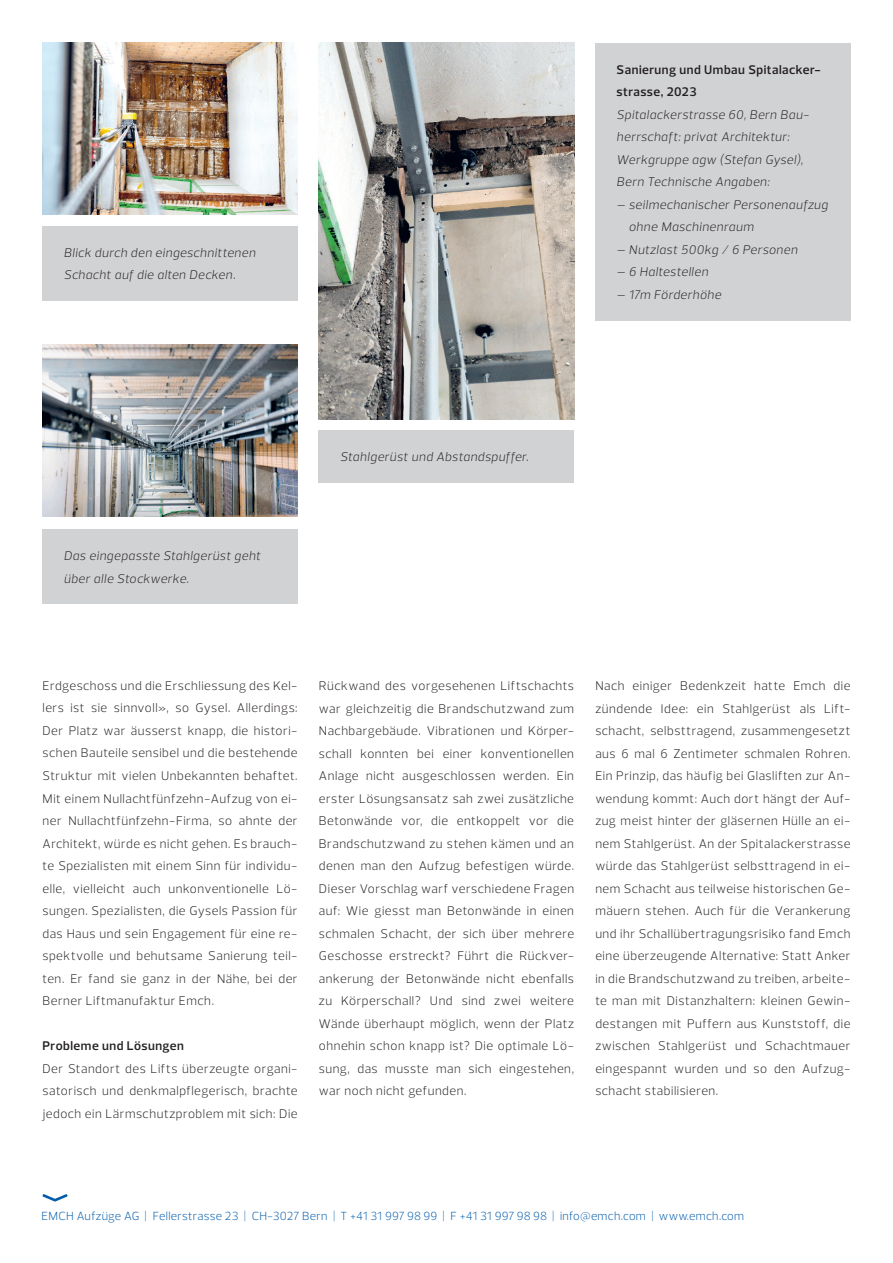
<style>
.page{position:relative;width:893px;height:1263px;background:#fff}
.page>*{position:absolute;margin:0;border:0;box-sizing:border-box;transform-origin:0 0}
.t1{font:300 12.75px/22.5px "Prelo";letter-spacing:.04em;color:#231f20;text-align:justify}
.t2{font:italic 300 12.75px/22.5px "Prelo";letter-spacing:.035em;color:#231f20}
.t3{font:600 12.75px/22.5px "Prelo";letter-spacing:.04em;color:#231f20}
.t4{font:300 12px "Prelo";letter-spacing:.02em;color:#015bab}
</style>
<div class="page">
<svg style="left:42px;top:1194px;width:26px;height:8px"></svg>
<img style="left:43px;top:345px;width:255px;height:171px">
<img style="left:43px;top:43px;width:255px;height:171px">
<img style="left:319px;top:43px;width:255px;height:377px">
<div style="left:319px;top:431px;width:255px;height:52px;background:#d1d2d4"></div>
<div style="left:43px;top:529px;width:255px;height:75px;background:#d1d2d4"></div>
<div style="left:43px;top:226px;width:255px;height:74px;background:#d1d2d4"></div>
<div style="left:595px;top:43px;width:255px;height:277px;background:#d1d2d4"></div>
<p class="t2" style="left:64px;top:241px;width:193px">Blick durch den eingeschnittenen<br>Schacht auf die alten Decken.</p>
<p class="t3" style="left:617px;top:58px;width:206px">Sanierung und Umbau Spitalacker&shy;strasse, 2023</p>
<p class="t2" style="left:617px;top:103px;width:194px">Spitalackerstrasse 60, Bern Bau&shy;herrschaft: privat Architektur:<br>Werkgruppe agw (Stefan Gysel),<br>Bern Technische Angaben:</p>
<p class="t2" style="left:629px;top:193px;width:201px;text-indent:-12px">– seilmechanischer Personenaufzug ohne Maschinenraum</p>
<p class="t2" style="left:617px;top:238px;width:182px">– Nutzlast 500kg / 6 Personen</p>
<p class="t2" style="left:617px;top:261px;width:93px">– 6 Haltestellen</p>
<p class="t2" style="left:617px;top:283px;width:106px">– 17m Förderhöhe</p>
<p class="t2" style="left:64px;top:545px;width:198px">Das eingepasste Stahlgerüst geht über alle Stockwerke.</p>
<p class="t2" style="left:340px;top:446px;width:190px">Stahlgerüst und Abstandspuffer.</p>
<p class="t1" style="left:43px;top:674px;width:257px">Erdgeschoss und die Erschliessung des Kel&shy;lers ist sie sinnvoll», so Gysel. Allerdings:<br>Der Platz war äusserst knapp, die histori&shy;schen Bauteile sensibel und die bestehende Struktur mit vielen Unbekannten behaftet.<br>Mit einem Nullachtfünfzehn-Aufzug von ei&shy;ner Nullachtfünfzehn-Firma, so ahnte der Architekt, würde es nicht gehen. Es brauch&shy;te Spezialisten mit einem Sinn für individu&shy;elle, vielleicht auch unkonventionelle Lö&shy;sungen. Spezialisten, die Gysels Passion für das Haus und sein Engagement für eine re&shy;spektvolle und behutsame Sanierung teil&shy;ten. Er fand sie ganz in der Nähe, bei der Berner Liftmanufaktur Emch.</p>
<p class="t3" style="left:43px;top:1034px;width:143px">Probleme und Lösungen</p>
<p class="t1" style="left:43px;top:1057px;width:257px">Der Standort des Lifts überzeugte organi&shy;satorisch und denkmalpflegerisch, brachte jedoch ein Lärmschutzproblem mit sich: Die</p>
<p class="t1" style="left:319px;top:674px;width:257px">Rückwand des vorgesehenen Liftschachts war gleichzeitig die Brandschutzwand zum Nachbargebäude. Vibrationen und Körper&shy;schall konnten bei einer konventionellen Anlage nicht ausgeschlossen werden. Ein erster Lösungsansatz sah zwei zusätzliche Betonwände vor, die entkoppelt vor die Brandschutzwand zu stehen kämen und an denen man den Aufzug befestigen würde.<br>Dieser Vorschlag warf verschiedene Fragen auf: Wie giesst man Betonwände in einen schmalen Schacht, der sich über mehrere Geschosse erstreckt? Führt die Rückver&shy;ankerung der Betonwände nicht ebenfalls zu Körperschall? Und sind zwei weitere Wände überhaupt möglich, wenn der Platz ohnehin schon knapp ist? Die optimale Lö&shy;sung, das musste man sich eingestehen, war noch nicht gefunden.</p>
<p class="t1" style="left:595px;top:675px;width:257px">Nach einiger Bedenkzeit hatte Emch die zündende Idee: ein Stahlgerüst als Lift&shy;schacht, selbsttragend, zusammengesetzt aus 6 mal 6 Zentimeter schmalen Rohren.<br>Ein Prinzip, das häufig bei Glasliften zur An&shy;wendung kommt: Auch dort hängt der Auf&shy;zug meist hinter der gläsernen Hülle an ei&shy;nem Stahlgerüst. An der Spitalackerstrasse würde das Stahlgerüst selbsttragend in ei&shy;nem Schacht aus teilweise historischen Ge&shy;mäuern stehen. Auch für die Verankerung und ihr Schallübertragungsrisiko fand Emch eine überzeugende Alternative: Statt Anker in die Brandschutzwand zu treiben, arbeite&shy;te man mit Distanzhaltern: kleinen Gewin&shy;destangen mit Puffern aus Kunststoff, die zwischen Stahlgerüst und Schachtmauer eingespannt wurden und so den Aufzug&shy;schacht stabilisieren.</p>
<p class="t4" style="left:42px;top:1209px;width:704px">EMCH Aufzüge AG | Fellerstrasse 23 | CH-3027 Bern | T +41 31 997 98 99 | F +41 31 997 98 98 | info@emch.com | www.emch.com</p>
</div>
